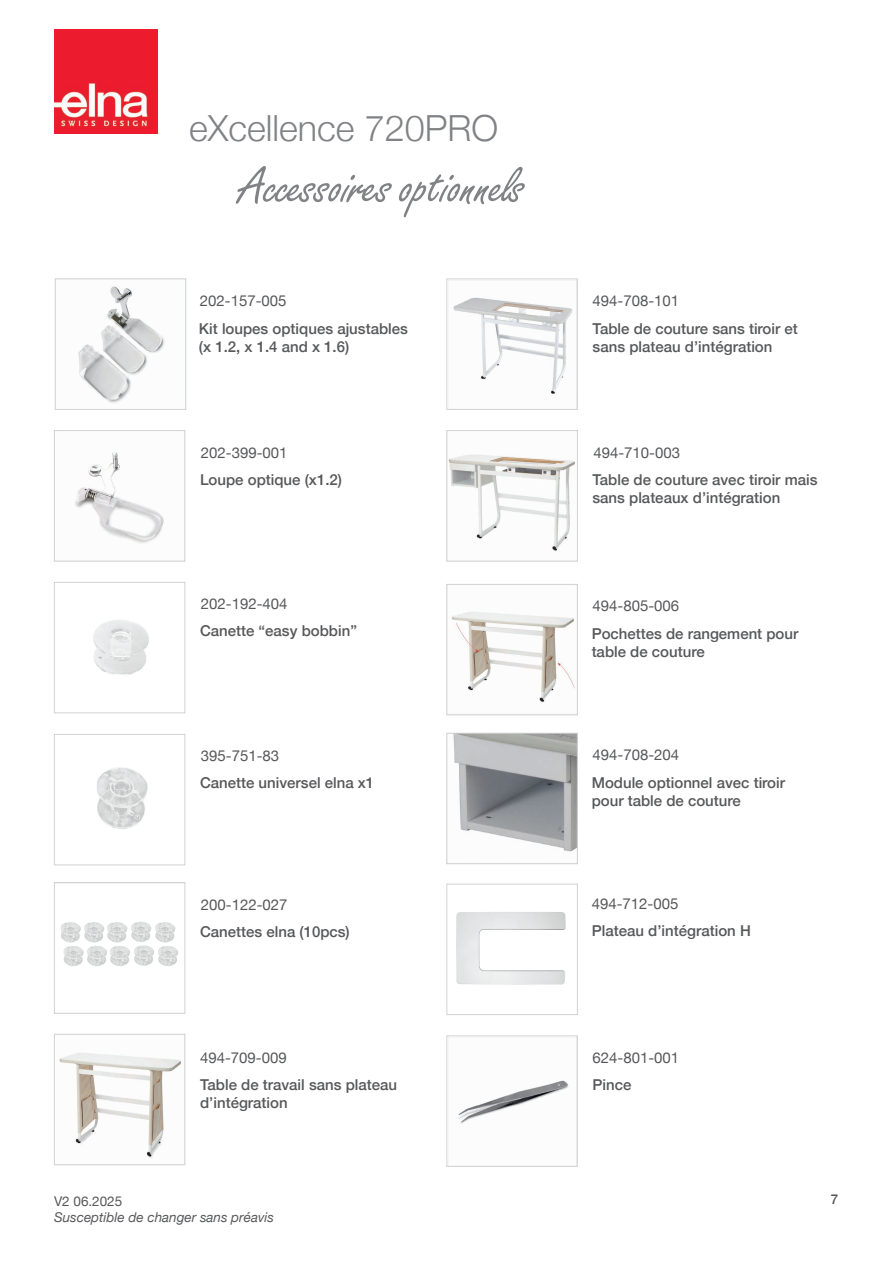
<style>
.page{position:relative;width:893px;height:1263px;background:#fff}
.page>*{position:absolute;margin:0;border:0;box-sizing:border-box;transform-origin:0 0}
.t1{font:52.5px "Freestyle Script Std";color:#808285}
.t2{font:300 36px "Helvetica Neue";color:#808285}
.t3{font:500 15px/18px "Helvetica Neue";color:#57585a}
.t4{font:15px "Helvetica Neue";color:#57585a}
.t5{font:italic 13.5px "Helvetica Neue";color:#57585a}
.t6{font:13.5px "Helvetica Neue";color:#57585a}
.t7{font:500 13.5px "Helvetica Neue";color:#57585a}
</style>
<div class="page">
<img style="left:75px;top:452px;width:89px;height:91px">
<div style="left:54px;top:430px;width:131px;height:131px;border:1px solid #d1d2d4"></div>
<img style="left:93px;top:620px;width:56px;height:56px">
<div style="left:54px;top:582px;width:131px;height:131px;border:1px solid #d1d2d4"></div>
<img style="left:97px;top:767px;width:51px;height:62px">
<div style="left:54px;top:734px;width:131px;height:131px;border:1px solid #d1d2d4"></div>
<img style="left:78px;top:286px;width:87px;height:117px">
<div style="left:55px;top:279px;width:131px;height:131px;border:1px solid #d1d2d4"></div>
<img style="left:448px;top:281px;width:125px;height:127px">
<div style="left:446px;top:279px;width:132px;height:131px;border:1px solid #d1d2d4"></div>
<img style="left:59px;top:1053px;width:123px;height:105px">
<div style="left:54px;top:1034px;width:131px;height:131px;border:1px solid #d1d2d4"></div>
<img style="left:448px;top:454px;width:127px;height:97px">
<div style="left:446px;top:430px;width:132px;height:131px;border:1px solid #d1d2d4"></div>
<img style="left:456px;top:912px;width:110px;height:73px">
<div style="left:446px;top:884px;width:132px;height:131px;border:1px solid #d1d2d4"></div>
<img style="left:453px;top:735px;width:123px;height:117px">
<div style="left:446px;top:733px;width:132px;height:131px;border:1px solid #d1d2d4"></div>
<img style="left:451px;top:612px;width:125px;height:90px">
<div style="left:446px;top:584px;width:132px;height:131px;border:1px solid #d1d2d4"></div>
<img style="left:61px;top:921px;width:118px;height:45px">
<div style="left:54px;top:882px;width:131px;height:132px;border:1px solid #d1d2d4"></div>
<img style="left:448px;top:1037px;width:128px;height:128px">
<div style="left:446px;top:1035px;width:132px;height:132px;border:1px solid #d1d2d4"></div>
<img style="left:54px;top:30px;width:104px;height:104px">
<h2 class="t2" style="left:189px;top:99px;width:310px">eXcellence 720PRO</h2>
<h1 class="t1" style="left:238px;top:155px;width:287px">Accessoires optionnels</h1>
<p class="t4" style="left:200px;top:290px;width:88px">202-157-005</p>
<p class="t4" style="left:592px;top:290px;width:88px">494-708-101</p>
<p class="t3" style="left:199px;top:319px;width:210px">Kit loupes optiques ajustables (x 1.2, x 1.4 and x 1.6)</p>
<p class="t3" style="left:593px;top:319px;width:207px">Table de couture sans tiroir et sans plateau d’intégration</p>
<p class="t4" style="left:201px;top:441px;width:88px">202-399-001</p>
<p class="t4" style="left:593px;top:441px;width:88px">494-710-003</p>
<p class="t3" style="left:200px;top:470px;width:143px">Loupe optique (x1.2)</p>
<p class="t3" style="left:592px;top:470px;width:227px">Table de couture avec tiroir mais sans plateaux d’intégration</p>
<p class="t4" style="left:201px;top:593px;width:88px">202-192-404</p>
<p class="t4" style="left:592px;top:595px;width:88px">494-805-006</p>
<p class="t3" style="left:200px;top:621px;width:158px">Canette “easy bobbin”</p>
<p class="t3" style="left:592px;top:624px;width:208px">Pochettes de rangement pour table de couture</p>
<p class="t4" style="left:201px;top:745px;width:80px">395-751-83</p>
<p class="t4" style="left:592px;top:744px;width:88px">494-708-204</p>
<p class="t3" style="left:200px;top:773px;width:176px">Canette universel elna x1</p>
<p class="t3" style="left:592px;top:773px;width:195px">Module optionnel avec tiroir pour table de couture</p>
<p class="t4" style="left:201px;top:894px;width:88px">200-122-027</p>
<p class="t4" style="left:592px;top:892px;width:88px">494-712-005</p>
<p class="t3" style="left:200px;top:922px;width:151px">Canettes elna (10pcs)</p>
<p class="t3" style="left:592px;top:921px;width:160px">Plateau d’intégration H</p>
<p class="t4" style="left:200px;top:1047px;width:88px">494-709-009</p>
<p class="t4" style="left:592px;top:1047px;width:88px">624-801-001</p>
<p class="t3" style="left:200px;top:1075px;width:198px">Table de travail sans plateau d’intégration</p>
<p class="t3" style="left:593px;top:1075px;width:40px">Pince</p>
<p class="t6" style="left:54px;top:1191px;width:70px">V2 06.2025</p>
<p class="t7" style="left:831px;top:1188px;width:9px">7</p>
<p class="t5" style="left:54px;top:1207px;width:222px">Susceptible de changer sans préavis</p>
</div>
